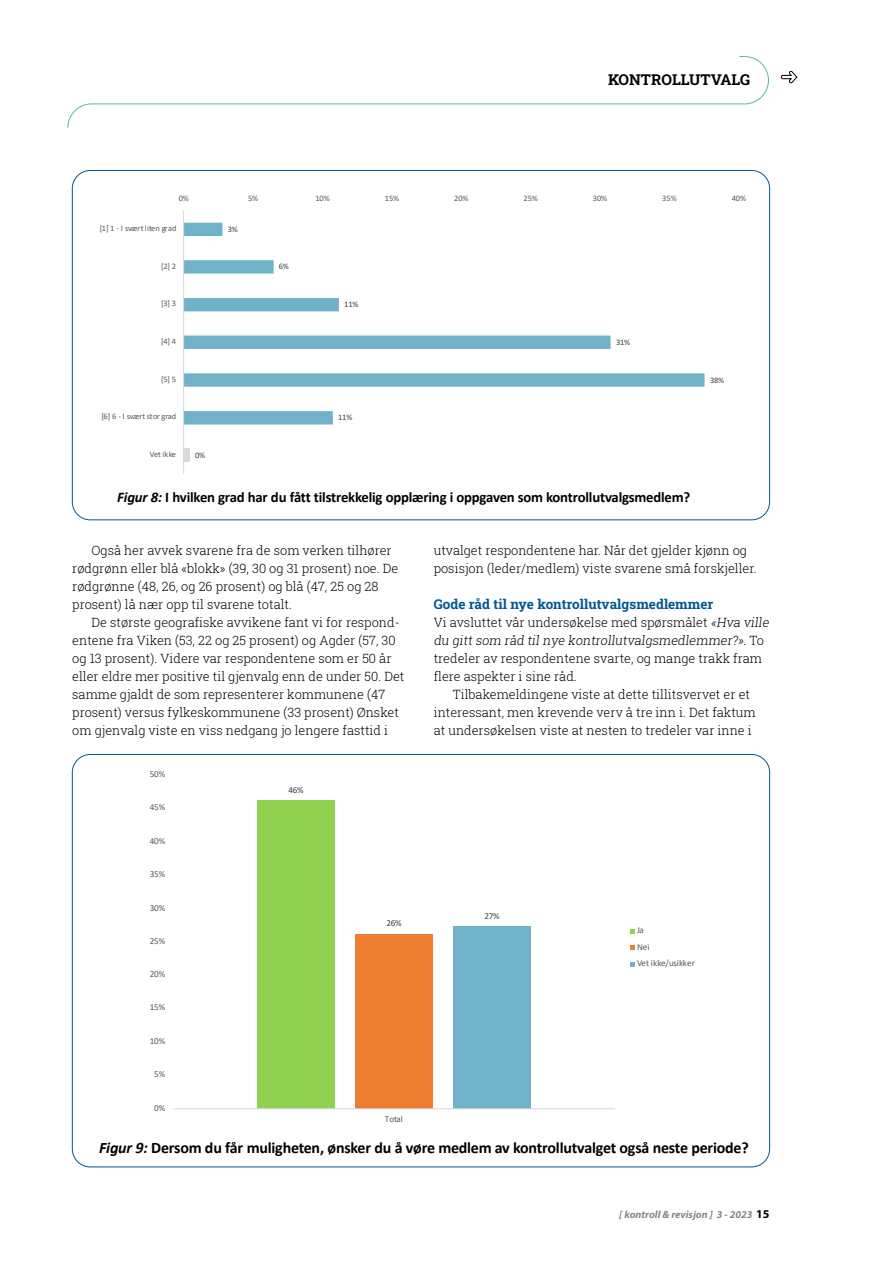
<style>
.page{position:relative;width:893px;height:1263px;background:#fff}
.page>*{position:absolute;margin:0;border:0;box-sizing:border-box;transform-origin:0 0}
.t1{font:700 15.9px "Calibri";letter-spacing:-.015em;color:#000}
.t2{font:700 15px "Roboto Slab";color:#000}
.t3{font:700 14.7px "Calibri";letter-spacing:-.015em;color:#000}
.t4{font:700 13.5px "Roboto Slab";color:#005593}
.t5{font:300 12.75px/18px "Roboto Slab";color:#000}
.t6{font:italic 700 10.5px "Myriad Pro";color:#878988}
.t7{font:9.15px/16.4px "Calibri";letter-spacing:-.005em;color:#595959}
.t8{font:9.15px "Calibri";color:#404040}
.t9{font:8.4px "Calibri";letter-spacing:-.005em;color:#595959}
.t10{font:8.4px "Calibri";letter-spacing:-.02em;color:#404040}
.s1{font-style:italic}
.s2{font-style:normal;font-size:12px;color:#000}
</style>
<div class="page">
<svg style="left:67px;top:56px;width:702px;height:72px"></svg>
<div style="left:184px;top:449px;width:6px;height:13px;background:#d9d9d9"></div>
<svg style="left:184px;top:223px;width:521px;height:201px"></svg>
<hr style="left:183px;top:210px;width:1px;height:264px;background:#d9d9d9">
<div style="left:257px;top:800px;width:78px;height:308px;background:#92d050"></div>
<div style="left:355px;top:934px;width:77px;height:174px;background:#ed7d31"></div>
<div style="left:453px;top:926px;width:77px;height:182px;background:#70b2c8"></div>
<hr style="left:173px;top:1108px;width:442px;height:1px;background:#d9d9d9">
<svg style="left:630px;top:929px;width:5px;height:5px"></svg>
<svg style="left:630px;top:945px;width:5px;height:5px"></svg>
<svg style="left:630px;top:962px;width:5px;height:5px"></svg>
<p class="t2" style="left:608px;top:69px;width:144px">KONTROLLUTVALG</p>
<p class="t9" style="left:179px;top:193px;width:12px">0%</p>
<p class="t9" style="left:248px;top:193px;width:12px">5%</p>
<p class="t9" style="left:315px;top:193px;width:16px">10%</p>
<p class="t9" style="left:385px;top:193px;width:16px">15%</p>
<p class="t9" style="left:454px;top:193px;width:16px">20%</p>
<p class="t9" style="left:523px;top:193px;width:16px">25%</p>
<p class="t9" style="left:593px;top:193px;width:16px">30%</p>
<p class="t9" style="left:662px;top:193px;width:16px">35%</p>
<p class="t9" style="left:732px;top:193px;width:16px">40%</p>
<p class="t9" style="left:100px;top:222px;width:78px">[1] 1 - I svært liten grad</p>
<p class="t9" style="left:161px;top:260px;width:16px">[2] 2</p>
<p class="t9" style="left:161px;top:298px;width:16px">[3] 3</p>
<p class="t9" style="left:161px;top:335px;width:16px">[4] 4</p>
<p class="t9" style="left:161px;top:373px;width:16px">[5] 5</p>
<p class="t9" style="left:102px;top:411px;width:76px">[6] 6 - I svært stor grad</p>
<p class="t9" style="left:150px;top:448px;width:28px">Vet ikke</p>
<p class="t10" style="left:195px;top:449px;width:12px">0%</p>
<p class="t10" style="left:228px;top:223px;width:12px">3%</p>
<p class="t10" style="left:279px;top:261px;width:12px">6%</p>
<p class="t10" style="left:344px;top:299px;width:16px">11%</p>
<p class="t10" style="left:338px;top:411px;width:16px">11%</p>
<p class="t10" style="left:616px;top:336px;width:16px">31%</p>
<p class="t3" style="left:117px;top:487px;width:574px"><span class="s1">Figur 8:</span> I hvilken grad har du fått tilstrekkelig opplæring i oppgaven som kontrollutvalgsmedlem?</p>
<p class="t10" style="left:710px;top:374px;width:16px">38%</p>
<p class="t5" style="left:72px;top:541px;width:327px;text-indent:19px">Også her avvek svarene fra de som verken tilhører rødgrønn eller blå «blokk» (39, 30 og 31 prosent) noe. De rødgrønne (48, 26, og 26 prosent) og blå (47, 25 og 28 prosent) lå nær opp til svarene totalt.</p>
<p class="t5" style="left:72px;top:613px;width:334px;text-indent:19px">De største geografiske avvikene fant vi for respond&shy;entene fra Viken (53, 22 og 25 prosent) og Agder (57, 30 og 13 prosent). Videre var respondentene som er 50 år eller eldre mer positive til gjenvalg enn de under 50. Det samme gjaldt de som representerer kommunene (47 prosent) versus fylkeskommunene (33 prosent) Ønsket om gjenvalg viste en viss nedgang jo lengere fasttid i</p>
<p class="t7" style="left:150px;top:766px;width:17px">50%</p>
<p class="t7" style="left:150px;top:799px;width:17px">45%</p>
<p class="t7" style="left:150px;top:832px;width:17px">40%</p>
<p class="t7" style="left:150px;top:866px;width:17px">35%</p>
<p class="t7" style="left:150px;top:899px;width:17px">30%</p>
<p class="t7" style="left:150px;top:932px;width:17px">25%</p>
<p class="t7" style="left:150px;top:966px;width:17px">20%</p>
<p class="t7" style="left:150px;top:999px;width:17px">15%</p>
<p class="t7" style="left:150px;top:1032px;width:17px">10%</p>
<p class="t7" style="left:154px;top:1066px;width:13px">5%</p>
<p class="t7" style="left:154px;top:1099px;width:13px">0%</p>
<p class="t8" style="left:288px;top:783px;width:17px">46%</p>
<p class="t8" style="left:386px;top:917px;width:17px">26%</p>
<p class="t7" style="left:385px;top:1111px;width:20px">Total</p>
<p class="t5" style="left:434px;top:541px;width:324px">utvalget respondentene har. Når det gjelder kjønn og posisjon (leder/medlem) viste svarene små forskjeller.</p>
<p class="t4" style="left:434px;top:595px;width:281px">Gode råd til nye kontrollutvalgsmedlemmer</p>
<p class="t5" style="left:434px;top:613px;width:339px">Vi avsluttet vår undersøkelse med spørsmålet «Hva ville</p>
<p class="t5" style="left:434px;top:631px;width:332px">du gitt som råd tilnye kontrollutvalgsmedlemmer?». To</p>
<p class="t5" style="left:434px;top:649px;width:330px">tredeler av respondentene svarte, og mange trakk fram</p>
<p class="t5" style="left:434px;top:667px;width:145px">flere aspekter i sine råd.</p>
<p class="t5" style="left:453px;top:685px;width:299px">Tilbakemeldingene viste at dette tillitsvervet er et</p>
<p class="t5" style="left:434px;top:703px;width:324px">interessant, men krevende verv å tre inn i. Det faktum</p>
<p class="t5" style="left:434px;top:721px;width:320px">at undersøkelsen viste at nesten to tredeler var inne i</p>
<p class="t8" style="left:484px;top:909px;width:17px">27%</p>
<p class="t7" style="left:637px;top:922px;width:59px">Ja<br>Nei<br>Vet ikke/usikker</p>
<p class="t1" style="left:99px;top:1136px;width:651px"><span class="s1">Figur 9:</span> Dersom du får muligheten, ønsker du å vøre medlem av kontrollutvalget også neste periode?</p>
<p class="t6" style="left:619px;top:1208px;width:152px">[ kontroll &amp; revisjon ] 3 - 2023 <span class="s2">15</span></p>
</div>
